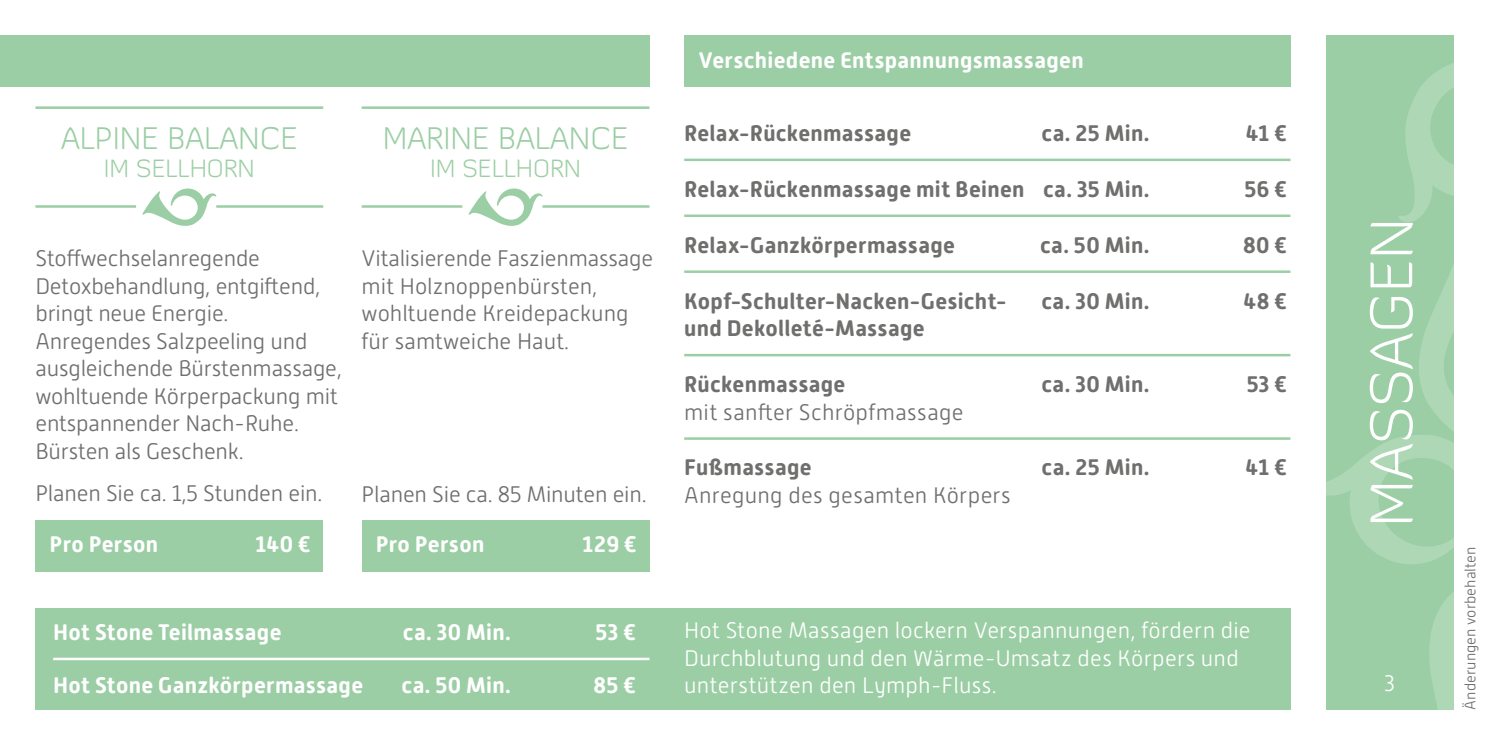
<style>
.page{position:relative;width:1489px;height:745px;background:#fff}
.page>*{position:absolute;margin:0;border:0;box-sizing:border-box;transform-origin:0 0}
.t1{font:300 60px "Diavlo";color:#fff}
.t2{font:300 31.25px "Diavlo";color:#9bcea4}
.t3{font:300 25px "Diavlo";color:#9bcea4}
.t4{font:300 22.5px/27.5px "Alwyn New Rounded";letter-spacing:-.01em;color:#6f6f6e}
.t5{font:700 22.5px "Alwyn New Rounded";letter-spacing:.015em;color:#6f6f6e}
.t6{font:700 22.5px "Alwyn New Rounded";letter-spacing:.015em;color:#fff}
.t7{font:300 22.5px/27.5px "Alwyn New Rounded";letter-spacing:.01em;color:#fff}
.t8{font:300 22.5px "Alwyn New Rounded";letter-spacing:.01em;color:#6f6f6e}
.t9{font:300 22.5px "Alwyn New Rounded";letter-spacing:.015em;color:#6f6f6e}
.t10{font:300 15px "Alwyn New Rounded";color:#6f6f6e}
</style>
<div class="page">
<div style="left:0;top:35px;width:649px;height:51px;background:#9bcea4"></div>
<div style="left:684px;top:35px;width:606px;height:51px;background:#9bcea4"></div>
<div style="left:35px;top:608px;width:1255px;height:101px;background:#9bcea4"></div>
<svg style="left:1326px;top:35px;width:127px;height:674px;background:#9ecfa7"></svg>
<hr style="left:684px;top:158px;width:606px;height:3px;background:#9bcea4">
<hr style="left:684px;top:214px;width:606px;height:3px;background:#9bcea4">
<hr style="left:684px;top:270px;width:606px;height:3px;background:#9bcea4">
<hr style="left:684px;top:353px;width:606px;height:3px;background:#9bcea4">
<hr style="left:684px;top:437px;width:606px;height:2px;background:#9bcea4">
<svg style="left:142px;top:188px;width:74px;height:38px"></svg>
<hr style="left:35px;top:106px;width:288px;height:3px;background:#9bcea4">
<hr style="left:216px;top:205px;width:107px;height:2px;background:#9bcea4">
<hr style="left:35px;top:205px;width:101px;height:2px;background:#9bcea4">
<div style="left:35px;top:519px;width:288px;height:51px;background:#9bcea4"></div>
<svg style="left:468px;top:188px;width:74px;height:38px"></svg>
<hr style="left:361px;top:106px;width:288px;height:3px;background:#9bcea4">
<hr style="left:542px;top:205px;width:107px;height:2px;background:#9bcea4">
<hr style="left:361px;top:205px;width:101px;height:2px;background:#9bcea4">
<div style="left:361px;top:519px;width:288px;height:51px;background:#9bcea4"></div>
<hr style="left:53px;top:657px;width:596px;height:2px;background:#fff">
<h2 class="t2" style="left:61px;top:119px;width:238px">ALPINE BALANCE</h2>
<p class="t3" style="left:104px;top:153px;width:152px">IM SELLHORN</p>
<h2 class="t2" style="left:383px;top:119px;width:247px">MARINE BALANCE</h2>
<p class="t3" style="left:430px;top:153px;width:152px">IM SELLHORN</p>
<p class="t4" style="left:35px;top:244px;width:308px">Stoffwechselanregende<br>Detoxbehandlung, entgiftend, bringt neue Energie.<br>Anregendes Salzpeeling und ausgleichende Bürstenmassage, wohltuende Körperpackung mit entspannender Nach-Ruhe.<br>Bürsten als Geschenk.</p>
<p class="t4" style="left:35px;top:479px;width:288px">Planen Sie ca. 1,5 Stunden ein.</p>
<p class="t6" style="left:50px;top:531px;width:110px">Pro Person</p>
<p class="t6" style="left:255px;top:531px;width:57px">140 €</p>
<p class="t4" style="left:361px;top:244px;width:293px">Vitalisierende Faszienmassage mit Holznoppenbürsten, wohltuende Kreidepackung für samtweiche Haut.</p>
<p class="t4" style="left:361px;top:480px;width:286px">Planen Sie ca. 85 Minuten ein.</p>
<p class="t6" style="left:376px;top:531px;width:110px">Pro Person</p>
<p class="t6" style="left:582px;top:531px;width:56px">129 €</p>
<p class="t6" style="left:53px;top:618px;width:230px">Hot Stone Teilmassage</p>
<p class="t6" style="left:403px;top:618px;width:109px">ca. 30 Min.</p>
<p class="t6" style="left:595px;top:618px;width:42px">53 €</p>
<p class="t6" style="left:53px;top:672px;width:311px">Hot Stone Ganzkörpermassage</p>
<p class="t6" style="left:401px;top:672px;width:111px">ca. 50 Min.</p>
<p class="t6" style="left:593px;top:672px;width:44px">85 €</p>
<p class="t6" style="left:698px;top:47px;width:387px">Verschiedene Entspannungsmassagen</p>
<p class="t5" style="left:684px;top:120px;width:228px">Relax-Rückenmassage</p>
<p class="t5" style="left:1041px;top:120px;width:109px">ca. 25 Min.</p>
<p class="t5" style="left:1245px;top:120px;width:43px">41 €</p>
<p class="t5" style="left:684px;top:176px;width:466px">Relax-Rückenmassage mit Beinen ca. 35 Min.</p>
<p class="t5" style="left:1244px;top:176px;width:44px">56 €</p>
<p class="t5" style="left:684px;top:232px;width:272px">Relax-Ganzkörpermassage</p>
<p class="t5" style="left:1040px;top:232px;width:111px">ca. 50 Min.</p>
<p class="t5" style="left:1242px;top:232px;width:45px">80 €</p>
<p class="t5" style="left:684px;top:287px;width:324px">Kopf-Schulter-Nacken-Gesicht-</p>
<p class="t5" style="left:1041px;top:287px;width:109px">ca. 30 Min.</p>
<p class="t5" style="left:1243px;top:287px;width:45px">48 €</p>
<p class="t5" style="left:684px;top:315px;width:242px">und Dekolleté-Massage</p>
<p class="t5" style="left:684px;top:371px;width:163px">Rückenmassage</p>
<p class="t5" style="left:1041px;top:371px;width:109px">ca. 30 Min.</p>
<p class="t5" style="left:1246px;top:371px;width:42px">53 €</p>
<p class="t9" style="left:684px;top:399px;width:281px">mit sanfter Schröpfmassage</p>
<p class="t5" style="left:684px;top:454px;width:129px">Fußmassage</p>
<p class="t5" style="left:1041px;top:454px;width:109px">ca. 25 Min.</p>
<p class="t5" style="left:1245px;top:454px;width:43px">41 €</p>
<p class="t8" style="left:684px;top:482px;width:328px">Anregung des gesamten Körpers</p>
<p class="t7" style="left:684px;top:616px;width:568px">Hot Stone Massagen lockern Verspannungen, fördern die<br>Durchblutung und den Wärme-Umsatz des Körpers und unterstützen den Lymph-Fluss.</p>
<h1 class="t1" style="left:1354px;top:527px;width:310px;rotate:-90deg">MASSAGEN</h1>
<p class="t7" style="left:1384px;top:669px;width:12px">3</p>
<p class="t10" style="left:1461px;top:709px;width:164px;rotate:-90deg">Änderungen vorbehalten</p>
</div>
